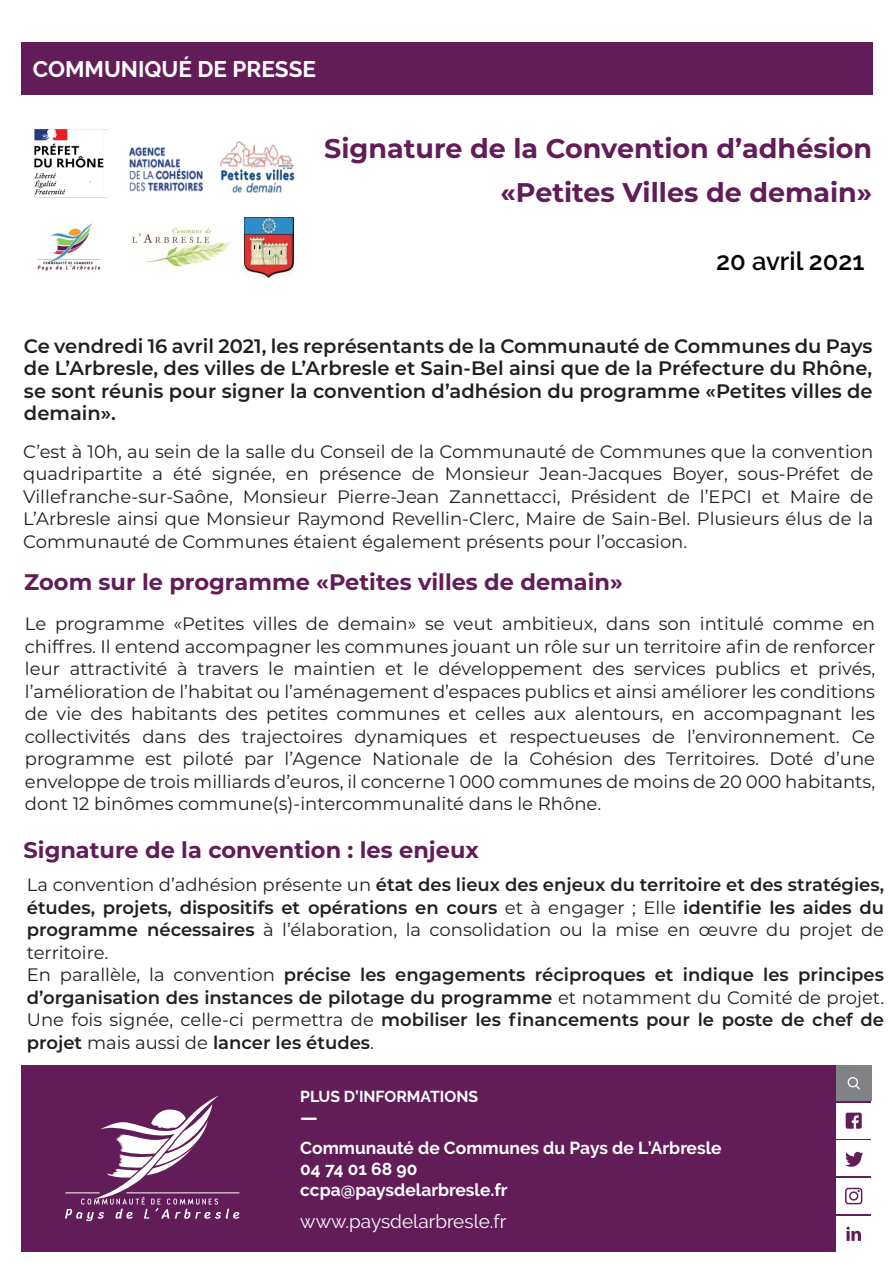
<style>
.page{position:relative;width:893px;height:1263px;background:#fff}
.page>*{position:absolute;margin:0;border:0;box-sizing:border-box;transform-origin:0 0}
.t1{font:700 27px/43.5px "Montserrat";color:#621c57;text-align:right}
.t2{font:600 25.5px "Raleway";color:#000001}
.t3{font:700 22.5px "Montserrat";color:#621c57}
.t4{font:700 22.5px "Raleway";color:#fff}
.t5{font:600 19.5px/22.5px "Montserrat";color:#231f20;text-align:justify}
.t6{font:18.9px "Raleway";color:#fff}
.t7{font:700 18.9px "Raleway";color:#fff}
.t8{font:18px/22.5px "Montserrat";color:#231f20;text-align:justify}
.t9{font:600 18px/22.5px "Montserrat";color:#231f20}
.t10{font:700 17.4px/20.9px "Raleway";color:#fff}
.t11{font:700 15.75px "Raleway";color:#fff}
.s1{font-weight:400}
</style>
<div class="page">
<div style="left:21px;top:43px;width:851px;height:52px;background:#621c57"></div>
<div style="left:849px;top:1057px;width:10px;height:10px;border:1px solid #fff;border-radius:50%"></div>
<div style="left:22px;top:1065px;width:849px;height:186px;background:#621c57"></div>
<div style="left:836px;top:1103px;width:35px;height:35px;background:#fff"></div>
<div style="left:836px;top:1140px;width:35px;height:36px;background:#fff"></div>
<div style="left:836px;top:1178px;width:35px;height:36px;background:#fff"></div>
<div style="left:836px;top:1216px;width:35px;height:35px;background:#fff"></div>
<svg style="left:846px;top:1112px;width:16px;height:17px"></svg>
<svg style="left:845px;top:1152px;width:18px;height:15px"></svg>
<svg style="left:846px;top:1227px;width:15px;height:14px"></svg>
<svg style="left:845px;top:1188px;width:17px;height:16px"></svg>
<div style="left:836px;top:1065px;width:35px;height:36px;background:#808285"></div>
<div style="left:848px;top:1077px;width:10px;height:10px;border:1px solid #fff;border-radius:50%"></div>
<svg style="left:854px;top:1084px;width:6px;height:6px"></svg>
<svg style="left:65px;top:1095px;width:174px;height:126px"></svg>
<img style="left:35px;top:130px;width:73px;height:68px">
<img style="left:128px;top:141px;width:167px;height:52px">
<img style="left:37px;top:223px;width:64px;height:48px">
<img style="left:245px;top:217px;width:49px;height:61px">
<img style="left:132px;top:226px;width:98px;height:41px">
<p class="t4" style="left:33px;top:56px;width:285px">COMMUNIQUÉ DE PRESSE</p>
<h1 class="t1" style="left:324px;top:126px;width:550px">Signature de la Convention d’adhésion «Petites Villes de demain»</h1>
<h2 class="t2" style="left:716px;top:247px;width:150px">20 avril 2021</h2>
<p class="t5" style="left:24px;top:334px;width:850px">Ce vendredi 16 avril 2021, les représentants de la Communauté de Communes du Pays de L’Arbresle, des villes de L’Arbresle et Sain-Bel ainsi que de la Préfecture du Rhône, se sont réunis pour signer la convention d’adhésion du programme «Petites villes de demain».</p>
<p class="t8" style="left:23px;top:440px;width:852px">C’est à 10h, au sein de la salle du Conseil de la Communauté de Communes que la convention quadripartite a été signée, en présence de Monsieur Jean-Jacques Boyer, sous-Préfet de Villefranche-sur-Saône, Monsieur Pierre-Jean Zannettacci, Président de l’EPCI et Maire de L’Arbresle ainsi que Monsieur Raymond Revellin-Clerc, Maire de Sain-Bel. Plusieurs élus de la Communauté de Communes étaient également présents pour l’occasion.</p>
<p class="t3" style="left:24px;top:566px;width:600px">Zoom sur le programme «Petites villes de demain»</p>
<p class="t8" style="left:25px;top:612px;width:852px">Le programme «Petites villes de demain» se veut ambitieux, dans son intitulé comme en chiffres. Il entend accompagner les communes jouant un rôle sur un territoire afin de renforcer leur attractivité à travers le maintien et le développement des services publics et privés, l’amélioration de l’habitat ou l’aménagement d’espaces publics et ainsi améliorer les conditions de vie des habitants des petites communes et celles aux alentours, en accompagnant les collectivités dans des trajectoires dynamiques et respectueuses de l’environnement. Ce programme est piloté par l’Agence Nationale de la Cohésion des Territoires. Doté d’une enveloppe de trois milliards d’euros, il concerne 1 000 communes de moins de 20 000 habitants, dont 12 binômes commune(s)-intercommunalité dans le Rhône.</p>
<p class="t3" style="left:24px;top:833px;width:457px">Signature de la convention : les enjeux</p>
<p class="t9" style="left:27px;top:873px;width:859px"><span class="s1">La convention d’adhésion présente un</span> état des lieux des enjeux du territoire et des stratégies, études, projets, dispositifs et opérations en cours <span class="s1">et à engager ; Elle</span> identifie les aides du programme nécessaires <span class="s1">à l’élaboration, la consolidation ou la mise en œuvre du projet de territoire.<br>En parallèle, la convention</span> précise les engagements réciproques et indique les principes d’organisation des instances de pilotage du programme <span class="s1">et notamment du Comité de projet.<br>Une fois signée, celle-ci permettra de</span> mobiliser les financements pour le poste de chef de projet <span class="s1">mais aussi de</span> lancer les études<span class="s1">.</span></p>
<p class="t11" style="left:300px;top:1087px;width:179px">PLUS D’INFORMATIONS</p>
<p class="t7" style="left:300px;top:1107px;width:19px">—</p>
<p class="t10" style="left:300px;top:1138px;width:423px">Communauté de Communes du Pays de L’Arbresle<br>04 74 01 68 90<br>ccpa@paysdelarbresle.fr</p>
<p class="t6" style="left:300px;top:1210px;width:208px">www.paysdelarbresle.fr</p>
</div>
